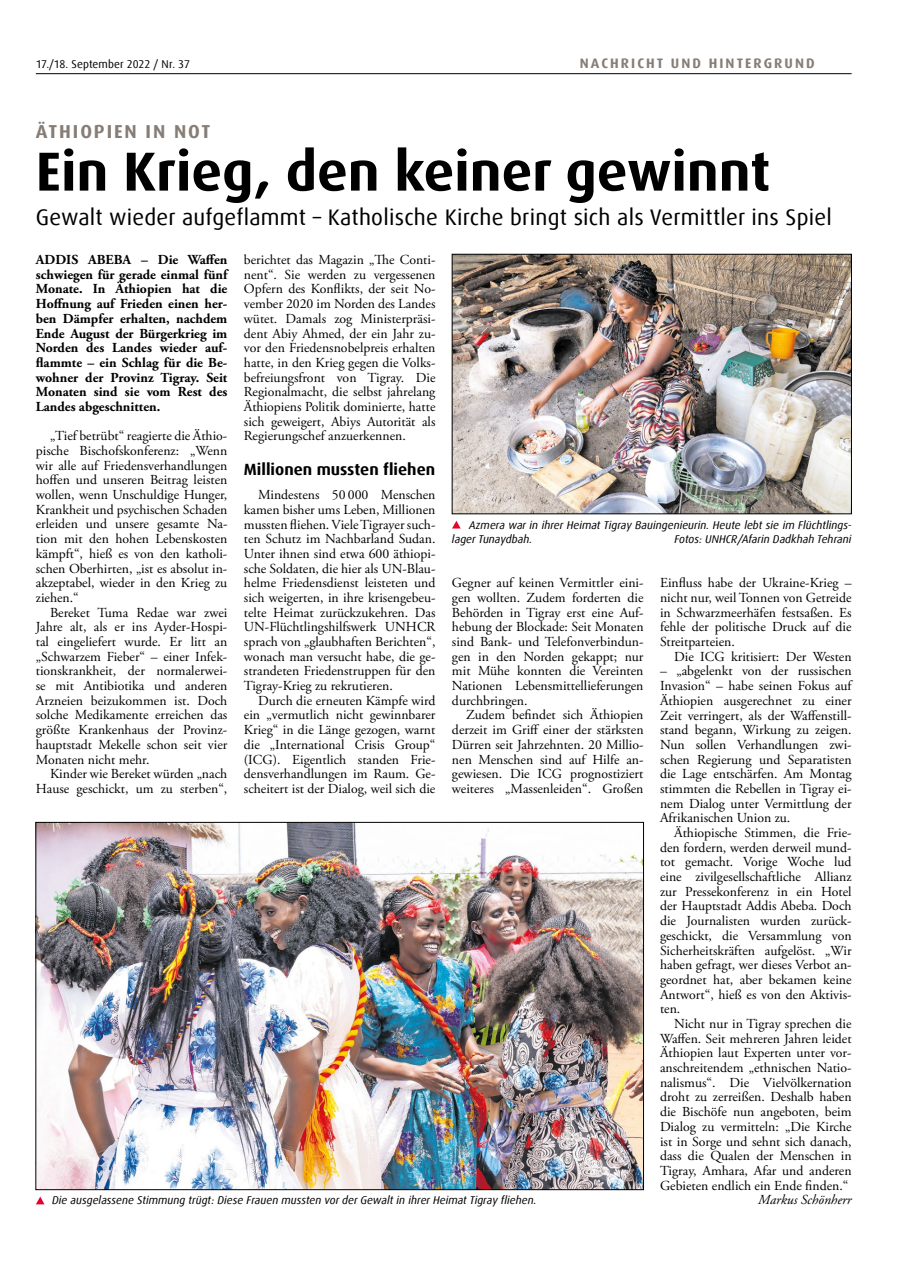
<style>
.page{position:relative;width:908px;height:1276px;background:#fff}
.page>*{position:absolute;margin:0;border:0;box-sizing:border-box;transform-origin:0 0}
.t1{font:700 55px "Dax Offc Pro";color:#000}
.t2{font:22.5px "Dax Offc Pro";letter-spacing:.01em;color:#000}
.t3{font:700 18.75px "Dax Offc Pro";letter-spacing:.1em;color:#867d76}
.t4{font:700 16.25px "Dax Offc Pro";color:#000}
.t5{font:13.75px/14.6px "Adobe Garamond Pro";color:#000;text-align:justify}
.t6{font:700 13.75px/14.6px "Adobe Garamond Pro";color:#000;text-align:justify}
.t7{font:700 13.75px "Dax Offc Pro";letter-spacing:.15em;color:#867d76}
.t8{font:italic 13.75px "Adobe Garamond Pro";color:#000}
.t9{font:italic 11.25px/14.8px "Dax Offc Pro";color:#000}
.t10{font:11.25px "Dax Offc Pro";letter-spacing:.005em;color:#000}
</style>
<div class="page">
<hr style="left:36px;top:73px;width:815px;height:1px;background:#000">
<img style="left:454px;top:256px;width:395px;height:256px">
<div style="left:452px;top:254px;width:399px;height:260px;border:1px solid #000"></div>
<img style="left:38px;top:824px;width:603px;height:363px">
<svg style="left:36px;top:1196px;width:8px;height:8px"></svg>
<svg style="left:452px;top:521px;width:8px;height:7px"></svg>
<p class="t10" style="left:36px;top:57px;width:155px">17./18. September 2022 / Nr. 37</p>
<p class="t7" style="left:579px;top:55px;width:236px">NACHRICHT UND HINTERGRUND</p>
<h3 class="t3" style="left:36px;top:119px;width:176px">ÄTHIOPIEN IN NOT</h3>
<h1 class="t1" style="left:36px;top:136px;width:735px">Ein Krieg, den keiner gewinnt</h1>
<h2 class="t2" style="left:36px;top:203px;width:797px">Gewalt wieder aufgeflammt – Katholische Kirche bringt sich als Vermittler ins Spiel</h2>
<p class="t5" style="left:244px;top:253px;width:193px">berichtet das Magazin „The Conti&shy;nent“. Sie werden zu vergessenen Opfern des Konflikts, der seit No&shy;vember 2020 im Norden des Landes wütet. Damals zog Ministerpräsi&shy;dent Abiy Ahmed, der ein Jahr zu&shy;vor den Friedensnobelpreis erhalten hatte, in den Krieg gegen die Volks&shy;befreiungsfront von Tigray. Die Regionalmacht, die selbst jahrelang Äthiopiens Politik dominierte, hatte sich geweigert, Abiys Autorität als Regierungschef anzuerkennen.</p>
<p class="t4" style="left:244px;top:459px;width:193px">Millionen mussten fliehen</p>
<p class="t5" style="left:244px;top:488px;width:193px;text-indent:14px">Mindestens 50 000 Menschen kamen bisher ums Leben, Millionen mussten fliehen. Viele Tigrayer such&shy;ten Schutz im Nachbarland Sudan.<br>Unter ihnen sind etwa 600 äthiopi&shy;sche Soldaten, die hier als UN-Blau&shy;helme Friedensdienst leisteten und sich weigerten, in ihre krisengebeu&shy;telte Heimat zurückzukehren. Das UN-Flüchtlingshilfswerk UNHCR sprach von „glaubhaften Berichten“, wonach man versucht habe, die ge&shy;strandeten Friedenstruppen für den Tigray-Krieg zu rekrutieren.</p>
<p class="t5" style="left:244px;top:693px;width:193px;text-indent:14px">Durch die erneuten Kämpfe wird ein „vermutlich nicht gewinnbarer Krieg“ in die Länge gezogen, warnt die „International Crisis Group“ (ICG). Eigentlich standen Frie&shy;densverhandlungen im Raum. Ge&shy;scheitert ist der Dialog, weil sich die</p>
<p class="t6" style="left:36px;top:253px;width:193px">ADDIS ABEBA – Die Waffen schwiegen für gerade einmal fünf Monate. In Äthiopien hat die Hoffnung auf Frieden einen her&shy;ben Dämpfer erhalten, nachdem Ende August der Bürgerkrieg im Norden des Landes wieder auf&shy;flammte – ein Schlag für die Be&shy;wohner der Provinz Tigray. Seit Monaten sind sie vom Rest des Landes abgeschnitten.</p>
<p class="t5" style="left:36px;top:429px;width:193px;text-indent:14px">„Tief betrübt“ reagierte die Äthio&shy;pische Bischofskonferenz: „Wenn wir alle auf Friedensverhandlungen hoffen und unseren Beitrag leisten wollen, wenn Unschuldige Hunger, Krankheit und psychischen Schaden erleiden und unsere gesamte Na&shy;tion mit den hohen Lebenskosten kämpft“, hieß es von den katholi&shy;schen Oberhirten, „ist es absolut in&shy;akzeptabel, wieder in den Krieg zu ziehen.“</p>
<p class="t5" style="left:36px;top:605px;width:193px;text-indent:14px">Bereket Tuma Redae war zwei Jahre alt, als er ins Ayder-Hospi&shy;tal eingeliefert wurde. Er litt an „Schwarzem Fieber“ – einer Infek&shy;tionskrankheit, der normalerwei&shy;se mit Antibiotika und anderen Arzneien beizukommen ist. Doch solche Medikamente erreichen das größte Krankenhaus der Provinz&shy;hauptstadt Mekelle schon seit vier Monaten nicht mehr.</p>
<p class="t5" style="left:36px;top:767px;width:193px;text-align:right">Kinder wie Bereket würden „nach<br>Hause geschickt, um zu sterben“,</p>
<p class="t9" style="left:452px;top:517px;width:401px;text-indent:17px">Azmera war in ihrer Heimat Tigray Bauingenieurin. Heute lebt sie im Flüchtlings&shy;lager Tunaydbah.</p>
<p class="t9" style="left:674px;top:532px;width:178px">Fotos: UNHCR/Afarin Dadkhah Tehrani</p>
<p class="t5" style="left:452px;top:576px;width:193px">Gegner auf keinen Vermittler eini&shy;gen wollten. Zudem forderten die Behörden in Tigray erst eine Auf&shy;hebung der Blockade: Seit Monaten sind Bank- und Telefonverbindun&shy;gen in den Norden gekappt; nur mit Mühe konnten die Vereinten Nationen Lebensmittellieferungen durchbringen.</p>
<p class="t5" style="left:452px;top:708px;width:193px;text-indent:14px">Zudem befindet sich Äthiopien derzeit im Griff einer der stärksten Dürren seit Jahrzehnten. 20 Millio&shy;nen Menschen sind auf Hilfe an&shy;gewiesen. Die ICG prognostiziert weiteres „Massenleiden“. Großen</p>
<p class="t5" style="left:659px;top:576px;width:193px">Einfluss habe der Ukraine-Krieg – nicht nur, weil Tonnen von Getreide in Schwarzmeerhäfen festsaßen. Es fehle der politische Druck auf die Streitparteien.</p>
<p class="t5" style="left:674px;top:649px;width:179px">Die ICG kritisiert: Der Westen</p>
<p class="t5" style="left:659px;top:664px;width:193px">– „abgelenkt von der russischen Invasion“ – habe seinen Fokus auf Äthiopien ausgerechnet zu einer Zeit verringert, als der Waffenstill&shy;stand begann, Wirkung zu zeigen.<br>Nun sollen Verhandlungen zwi&shy;schen Regierung und Separatisten die Lage entschärfen. Am Montag stimmten die Rebellen in Tigray ei&shy;nem Dialog unter Vermittlung der Afrikanischen Union zu.</p>
<p class="t5" style="left:659px;top:826px;width:193px;text-indent:14px">Äthiopische Stimmen, die Frie&shy;den fordern, werden derweil mund&shy;tot gemacht. Vorige Woche lud eine zivilgesellschaftliche Allianz zur Pressekonferenz in ein Hotel der Hauptstadt Addis Abeba. Doch die Journalisten wurden zurück&shy;geschickt, die Versammlung von Sicherheitskräften aufgelöst. „Wir haben gefragt, wer dieses Verbot an&shy;geordnet hat, aber bekamen keine Antwort“, hieß es von den Aktivis&shy;ten.</p>
<p class="t5" style="left:659px;top:1016px;width:193px;text-indent:14px">Nicht nur in Tigray sprechen die Waffen. Seit mehreren Jahren leidet Äthiopien laut Experten unter vor&shy;anschreitendem „ethnischen Natio&shy;nalismus“. Die Vielvölkernation droht zu zerreißen. Deshalb haben die Bischöfe nun angeboten, beim Dialog zu vermitteln: „Die Kirche ist in Sorge und sehnt sich danach, dass die Qualen der Menschen in Tigray, Amhara, Afar und anderen Gebieten endlich ein Ende finden.“</p>
<p class="t9" style="left:52px;top:1193px;width:485px">Die ausgelassene Stimmung trügt: Diese Frauen mussten vor der Gewalt in ihrer Heimat Tigray fliehen.</p>
<p class="t8" style="left:757px;top:1191px;width:95px">Markus Schönherr</p>
</div>
